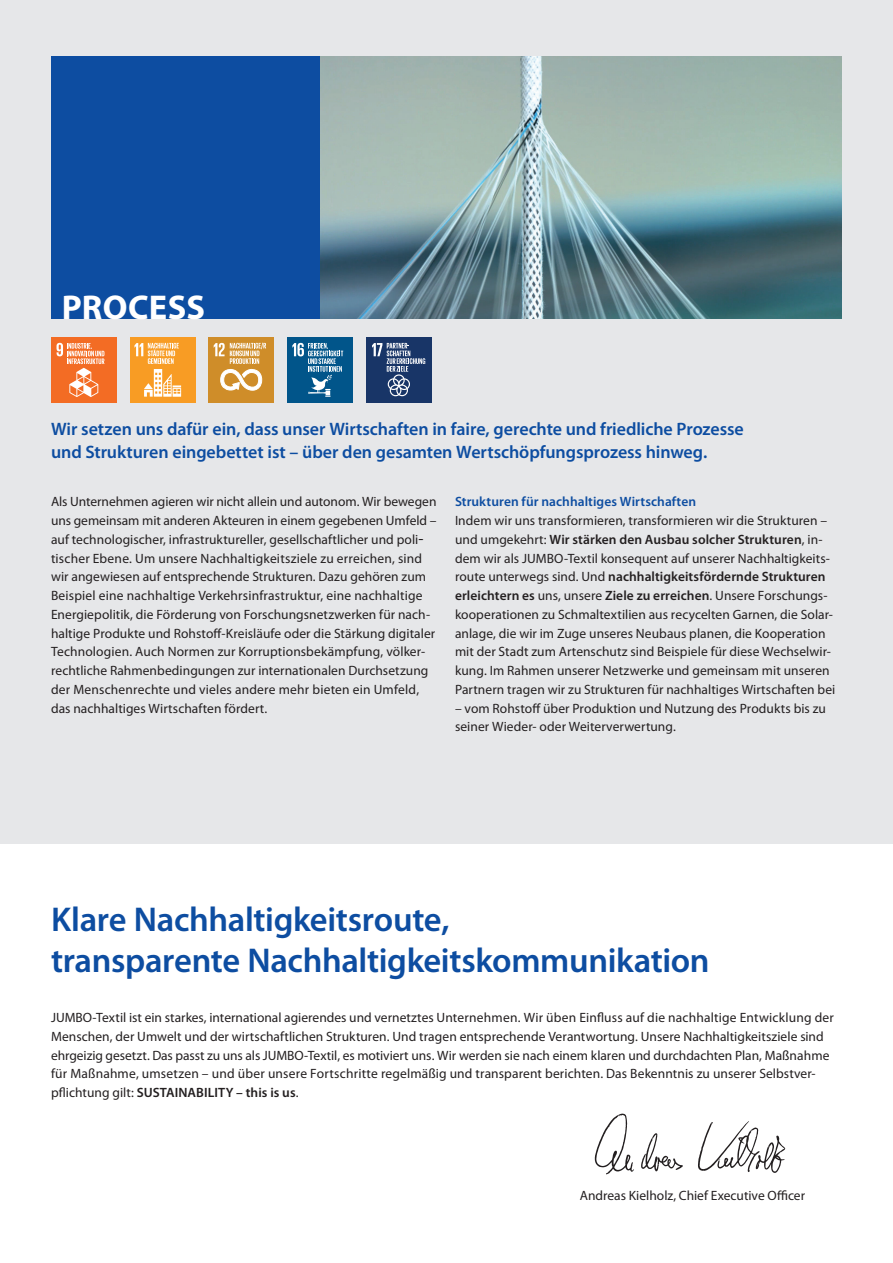
<style>
.page{position:relative;width:893px;height:1263px;background:#fff}
.page>*{position:absolute;margin:0;border:0;box-sizing:border-box;transform-origin:0 0}
.t1{font:600 34.5px/40.5px "Myriad Pro";letter-spacing:-.01em;color:#0d4da1}
.t2{font:700 34.5px "Myriad Pro";letter-spacing:.01em;color:#fff}
.t3{font:600 18px/22.5px "Myriad Pro";letter-spacing:-.005em;color:#0d4da1}
.t4{font:13.5px/18.8px "Myriad Pro";letter-spacing:.005em;color:#231f20}
.t5{font:600 13.5px "Myriad Pro";letter-spacing:.005em;color:#0d4da1}
.s1{font-weight:600}
</style>
<div class="page">
<div style="left:0;top:0;width:893px;height:844px;background:#e6e7e9"></div>
<div style="left:51px;top:56px;width:269px;height:263px;background:#0d4da1"></div>
<img style="left:320px;top:56px;width:522px;height:263px">
<div style="left:51px;top:338px;width:66px;height:65px;background:#f36c24"></div>
<svg style="left:57px;top:343px;width:48px;height:54px"></svg>
<div style="left:130px;top:338px;width:65px;height:65px;background:#f89c24"></div>
<svg style="left:134px;top:343px;width:47px;height:54px"></svg>
<div style="left:209px;top:338px;width:65px;height:65px;background:#cf8d29"></div>
<svg style="left:214px;top:343px;width:52px;height:48px"></svg>
<div style="left:287px;top:338px;width:66px;height:65px;background:#01558a"></div>
<svg style="left:292px;top:343px;width:51px;height:54px"></svg>
<div style="left:366px;top:338px;width:66px;height:65px;background:#183567"></div>
<svg style="left:372px;top:343px;width:53px;height:53px"></svg>
<svg style="left:595px;top:1113px;width:39px;height:61px"></svg>
<svg style="left:641px;top:1133px;width:42px;height:38px"></svg>
<svg style="left:698px;top:1121px;width:87px;height:52px"></svg>
<h1 class="t2" style="left:62px;top:285px;width:145px">PROCESS</h1>
<h2 class="t3" style="left:51px;top:418px;width:694px">Wir setzen uns dafür ein, dass unser Wirtschaften in faire, gerechte und friedliche Prozesse und Strukturen eingebettet ist – über den gesamten Wertschöpfungsprozess hinweg.</h2>
<p class="t4" style="left:51px;top:492px;width:387px">Als Unternehmen agieren wir nicht allein und autonom. Wir bewegen uns gemeinsam mit anderen Akteuren in einem gegebenen Umfeld – auf technologischer, infrastruktureller, gesellschaftlicher und poli&shy;tischer Ebene. Um unsere Nachhaltigkeitsziele zu erreichen, sind wir angewiesen auf entsprechende Strukturen. Dazu gehören zum Beispiel eine nachhaltige Verkehrsinfrastruktur, eine nachhaltige Energiepolitik, die Förderung von Forschungsnetzwerken für nach&shy;haltige Produkte und Rohstoff-Kreisläufe oder die Stärkung digitaler Technologien. Auch Normen zur Korruptionsbekämpfung, völker&shy;rechtliche Rahmenbedingungen zur internationalen Durchsetzung der Menschenrechte und vieles andere mehr bieten ein Umfeld, das nachhaltiges Wirtschaften fördert.</p>
<p class="t5" style="left:455px;top:493px;width:243px">Strukturen für nachhaltiges Wirtschaften</p>
<p class="t4" style="left:455px;top:511px;width:382px">Indem wir uns transformieren, transformieren wir die Strukturen – und umgekehrt: <span class="s1">Wir stärken den Ausbau solcher Strukturen</span>, in&shy;dem wir als JUMBO-Textil konsequent auf unserer Nachhaltigkeits&shy;route unterwegs sind. Und <span class="s1">nachhaltigkeitsfördernde Strukturen erleichtern es</span> uns, unsere <span class="s1">Ziele zu erreichen</span>. Unsere Forschungs&shy;kooperationen zu Schmaltextilien aus recycelten Garnen, die Solar&shy;anlage, die wir im Zuge unseres Neubaus planen, die Kooperation mit der Stadt zum Artenschutz sind Beispiele für diese Wechselwir&shy;kung. Im Rahmen unserer Netzwerke und gemeinsam mit unseren Partnern tragen wir zu Strukturen für nachhaltiges Wirtschaften bei</p>
<p class="t4" style="left:455px;top:698px;width:373px">– vom Rohstoff über Produktion und Nutzung des Produkts bis zu seiner Wieder- oder Weiterverwertung.</p>
<h1 class="t1" style="left:51px;top:899px;width:660px">Klare Nachhaltigkeitsroute,<br>transparente Nachhaltigkeitskommunikation</h1>
<p class="t4" style="left:51px;top:1008px;width:784px">JUMBO-Textil ist ein starkes, international agierendes und vernetztes Unternehmen. Wir üben Einfluss auf die nachhaltige Entwicklung der Menschen, der Umwelt und der wirtschaftlichen Strukturen. Und tragen entsprechende Verantwortung. Unsere Nachhaltigkeitsziele sind ehrgeizig gesetzt. Das passt zu uns als JUMBO-Textil, es motiviert uns. Wir werden sie nach einem klaren und durchdachten Plan, Maßnahme für Maßnahme, umsetzen – und über unsere Fortschritte regelmäßig und transparent berichten. Das Bekenntnis zu unserer Selbstver&shy;pflichtung gilt: <span class="s1">SUSTAINABILITY – this is us</span>.</p>
<p class="t4" style="left:580px;top:1186px;width:227px">Andreas Kielholz, Chief Executive Officer</p>
</div>
